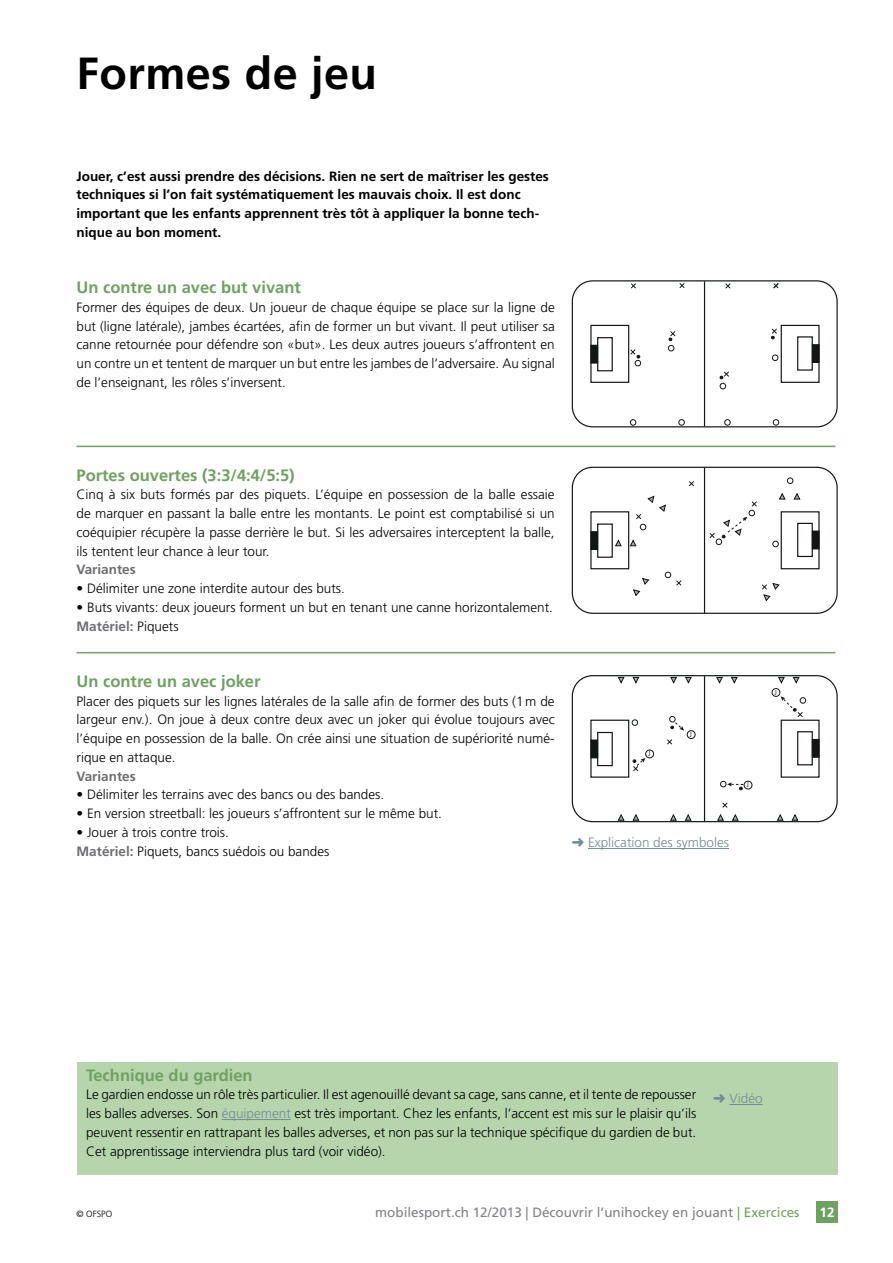
<style>
.page{position:relative;width:893px;height:1263px;background:#fff}
.page>*{position:absolute;margin:0;border:0;box-sizing:border-box;transform-origin:0 0}
.t1{font:700 45px "Frutiger LT";letter-spacing:.01em;color:#000}
.t2{font:700 16.5px "Frutiger LT";color:#6fa162}
.t3{font:300 13.5px/18.8px "Frutiger LT";color:#000}
.t4{font:700 13.5px/18.8px "Frutiger LT";color:#000}
.t5{font:13.5px "Frutiger LT";color:#808285}
.t6{font:300 13.5px "Frutiger LT";color:#728c94}
.t7{font:700 13.5px "Frutiger LT";color:#fff}
.t8{font:300 9px "Frutiger LT";color:#000}
.t9{font:300 7.2px "Frutiger LT";color:#000}
.s1{font-weight:700;color:#6d6e71}
.s2{color:#728c94}
.s3{color:#6fa162}
</style>
<div class="page">
<div style="left:816px;top:1201px;width:22px;height:21px;background:#6fa162"></div>
<hr style="left:77px;top:446px;width:758px;height:1px;background:#6fa162">
<hr style="left:77px;top:652px;width:758px;height:1px;background:#6fa162">
<svg style="left:572px;top:280px;width:266px;height:147px"></svg>
<svg style="left:572px;top:467px;width:266px;height:147px"></svg>
<svg style="left:572px;top:675px;width:266px;height:147px"></svg>
<div style="left:77px;top:1062px;width:761px;height:112px;background:#b6d5ad"></div>
<hr style="left:729px;top:1104px;width:34px;height:1px;background:#728c94">
<hr style="left:588px;top:848px;width:141px;height:1px;background:#728c94">
<hr style="left:222px;top:1119px;width:69px;height:1px;background:#728c94">
<h1 class="t1" style="left:77px;top:47px;width:302px">Formes de jeu</h1>
<h2 class="t4" style="left:77px;top:167px;width:474px">Jouer, c’est aussi prendre des décisions. Rien ne sert de maîtriser les gestes techniques si l’on fait systématiquement les mauvais choix. Il est donc important que les enfants apprennent très tôt à appliquer la bonne tech&shy;nique au bon moment.</h2>
<h2 class="t2" style="left:77px;top:278px;width:226px">Un contre un avec but vivant</h2>
<h2 class="t3" style="left:77px;top:298px;width:480px;text-align:justify">Former des équipes de deux. Un joueur de chaque équipe se place sur la ligne de but (ligne latérale), jambes écartées, afin de former un but vivant. Il peut utiliser sa canne retournée pour défendre son «but». Les deux autres joueurs s’affrontent en un contre un et tentent de marquer un but entre les jambes de l’adversaire. Au signal de l’enseignant, les rôles s’inversent.</h2>
<h2 class="t2" style="left:77px;top:465px;width:220px">Portes ouvertes (3:3/4:4/5:5)</h2>
<h2 class="t3" style="left:77px;top:485px;width:480px">Cinq à six buts formés par des piquets. L’équipe en possession de la balle essaie de marquer en passant la balle entre les montants. Le point est comptabilisé si un coéquipier récupère la passe derrière le but. Si les adversaires interceptent la balle, ils tentent leur chance à leur tour.<br><span class="s1">Variantes</span></h2>
<h2 class="t3" style="left:77px;top:579px;width:270px">• Délimiter une zone interdite autour des buts.</h2>
<h2 class="t3" style="left:77px;top:598px;width:478px">• Buts vivants: deux joueurs forment un but en tenant une canne horizontalement.<br><span class="s1">Matériel:</span> Piquets</h2>
<h2 class="t2" style="left:77px;top:671px;width:185px">Un contre un avec joker</h2>
<h2 class="t3" style="left:77px;top:692px;width:480px">Placer des piquets sur les lignes latérales de la salle afin de former des buts (1 m de largeur env.). On joue à deux contre deux avec un joker qui évolue toujours avec l’équipe en possession de la balle. On crée ainsi une situation de supériorité numé&shy;rique en attaque.<br><span class="s1">Variantes</span></h2>
<h2 class="t3" style="left:77px;top:785px;width:309px">• Délimiter les terrains avec des bancs ou des bandes.</h2>
<h2 class="t3" style="left:77px;top:804px;width:367px">• En version streetball: les joueurs s’affrontent sur le même but.</h2>
<h2 class="t3" style="left:77px;top:823px;width:254px">• Jouer à trois contre trois.<br><span class="s1">Matériel:</span> Piquets, bancs suédois ou bandes</h2>
<p class="t9" style="left:648px;top:750px;width:4px">J</p>
<p class="t9" style="left:690px;top:730px;width:4px">J</p>
<p class="t6" style="left:572px;top:835px;width:159px">➜ Explication des symboles</p>
<p class="t9" style="left:746px;top:781px;width:4px">J</p>
<p class="t9" style="left:774px;top:688px;width:4px">J</p>
<h3 class="t2" style="left:86px;top:1065px;width:168px">Technique du gardien</h3>
<h3 class="t3" style="left:86px;top:1085px;width:612px;text-align:justify">Le gardien endosse un rôle très particulier. Il est agenouillé devant sa cage, sans canne, et il tente de repousser les balles adverses. Son <span class="s2">équipement</span> est très important. Chez les enfants, l’accent est mis sur le plaisir qu’ils peuvent ressentir en rattrapant les balles adverses, et non pas sur la technique spécifique du gardien de but.<br>Cet apprentissage interviendra plus tard (voir vidéo).</h3>
<p class="t6" style="left:713px;top:1091px;width:51px">➜ Vidéo</p>
<p class="t8" style="left:77px;top:1209px;width:37px">© OFSPO</p>
<p class="t5" style="left:375px;top:1204px;width:426px">mobilesport.ch 12/2013 | Découvrir l’unihockey en jouant <span class="s3">| Exercices</span></p>
<p class="t7" style="left:820px;top:1204px;width:17px">12</p>
</div>
